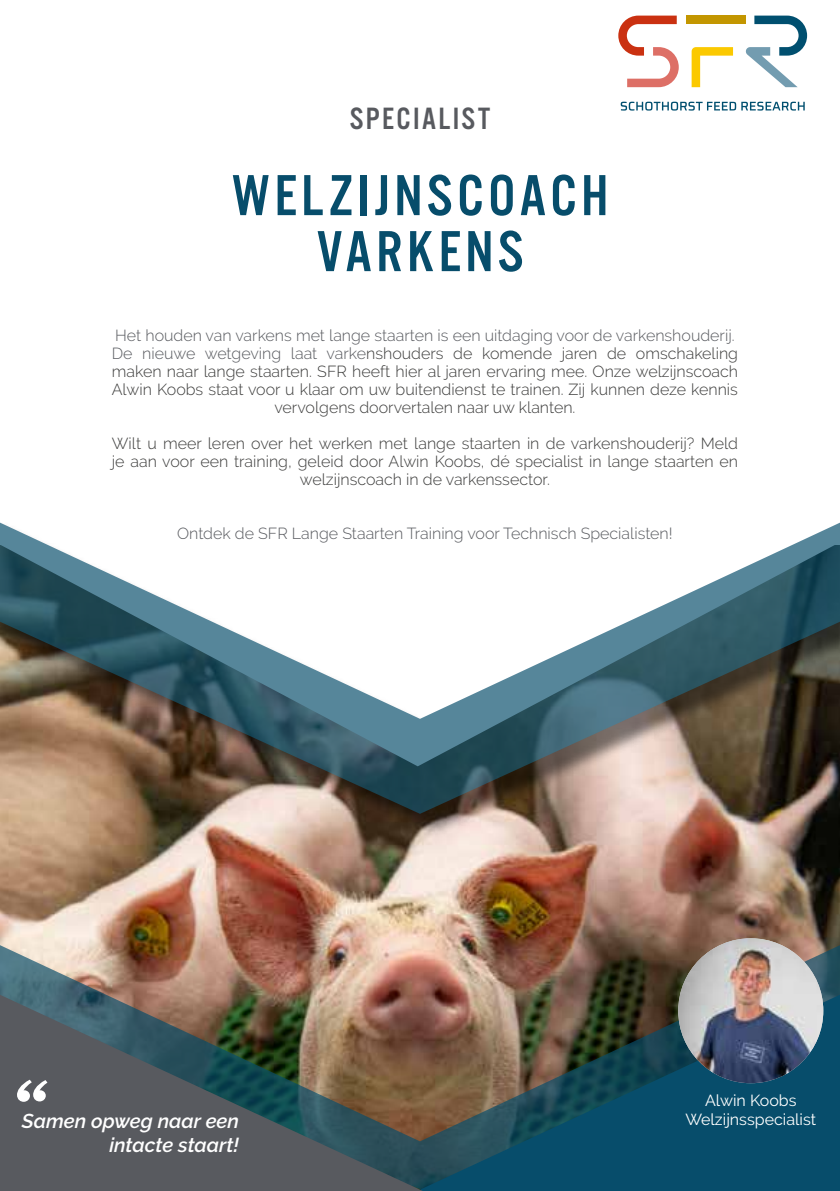
<style>
.page{position:relative;width:840px;height:1191px;background:#fff}
.page>*{position:absolute;margin:0;border:0;box-sizing:border-box;transform-origin:0 0}
.t1{font:60px/56px "Alternate Got No 3 D";letter-spacing:.07em;color:#074d6b;text-align:center}
.t2{font:32px "Alternate Got No 3 D";letter-spacing:.07em;color:#585a5f}
.t3{font:italic 600 20px "Raleway";color:#fff}
.t4{font:300 16px/18px "Raleway";color:#3c3c3b;text-align:center}
.t5{font:300 16px "Raleway";color:#585a5f}
.t6{font:16px "Raleway";color:#fff}
.s1{color:#585a5f}
</style>
<div class="page">
<img style="left:0;top:837px;width:839px;height:100px">
<div style="left:0;top:519px;width:839px;height:318px;background:#000;opacity:.75"></div>
<svg style="left:0;top:519px;width:839px;height:295px"></svg>
<img style="left:0;top:937px;width:839px;height:57px">
<svg style="left:422px;top:994px;width:417px;height:197px;fill:#074d6b"></svg>
<svg style="left:0;top:994px;width:422px;height:197px;fill:#585a5f"></svg>
<svg style="left:620px;top:102px;width:115px;height:9px"></svg>
<svg style="left:741px;top:102px;width:63px;height:9px"></svg>
<svg style="left:618px;top:16px;width:60px;height:71px"></svg>
<svg style="left:691px;top:47px;width:41px;height:40px"></svg>
<div style="left:685px;top:16px;width:60px;height:8px;background:#c39600"></div>
<svg style="left:745px;top:16px;width:61px;height:71px"></svg>
<svg style="left:17px;top:1079px;width:30px;height:22px"></svg>
<img style="left:677px;top:938px;width:145px;height:145px;border-radius:72px">
<h2 class="t2" style="left:349px;top:102px;width:142px">SPECIALIST</h2>
<h1 class="t1" style="left:231px;top:169px;width:378px">WELZIJNSCOACH<br>VARKENS</h1>
<p class="t4" style="left:112px;top:326px;width:627px"><span class="s1">Het houden van varkens met lange staarten is een uitdaging voor de varkenshouderij.<br>De nieuwe wetgeving laat varke</span>nshouders de komende jaren de omschakeling maken naar lange staarten. SFR heeft hier al jaren ervaring mee. Onze welzijnscoach Alwin Koobs staat voor u klaar om uw buitendienst te trainen. Zij kunnen deze kennis vervolgens doorvertalen naar uw klanten.</p>
<p class="t4" style="left:112px;top:434px;width:627px">Wilt u meer leren over het werken met lange staarten in de varkenshouderij? Meld je aan voor een training, geleid door Alwin Koobs, dé specialist in lange staarten en welzijnscoach in de varkenssector.</p>
<p class="t5" style="left:177px;top:524px;width:497px">Ontdek de SFR Lange Staarten Training voor Technisch Specialisten!</p>
<p class="t6" style="left:704px;top:1090px;width:93px">Alwin Koobs</p>
<p class="t3" style="left:22px;top:1108px;width:218px">Samen opweg naar een</p>
<p class="t6" style="left:685px;top:1110px;width:132px">Welzijnsspecialist</p>
<p class="t3" style="left:109px;top:1132px;width:131px">intacte staart!</p>
</div>
